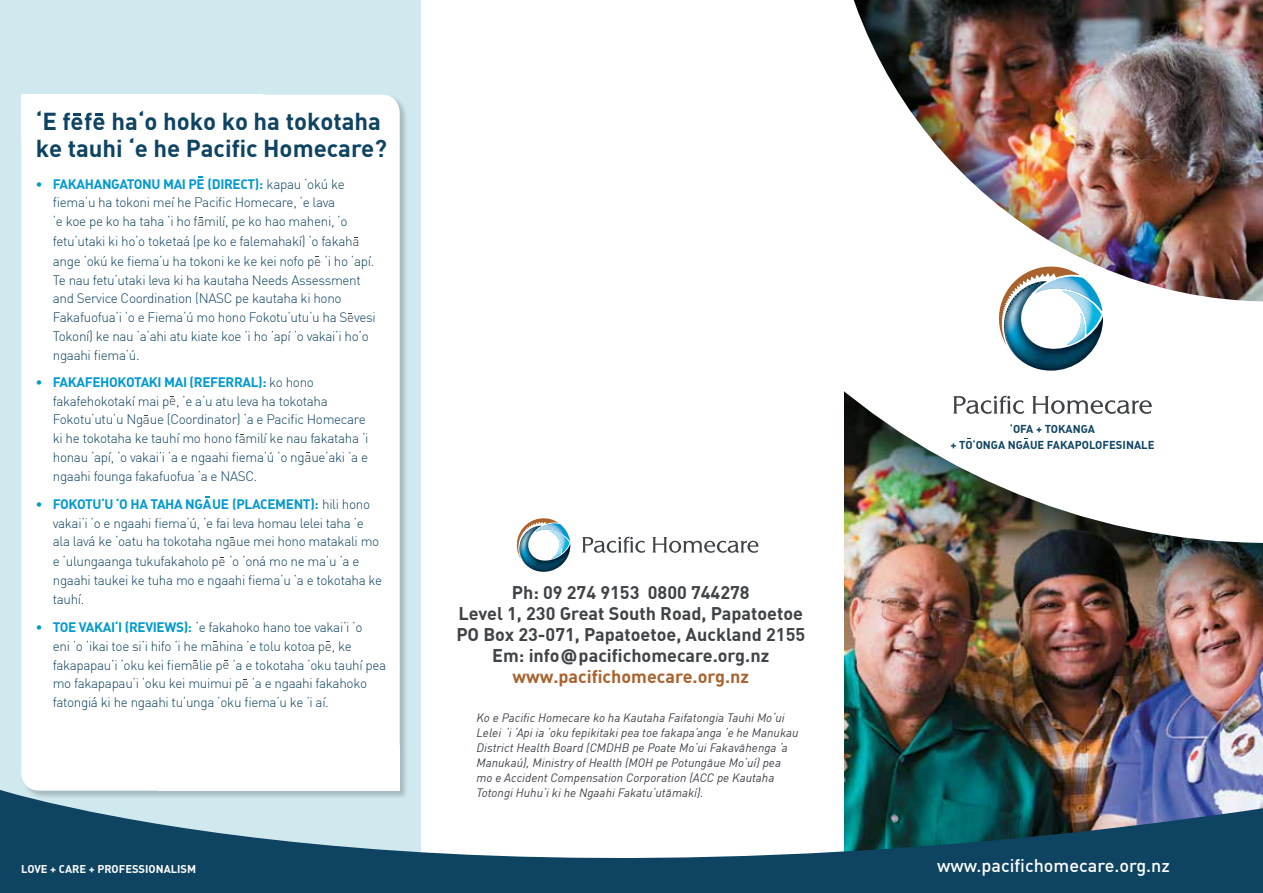
<style>
.page{position:relative;width:1263px;height:893px;background:#fff}
.page>*{position:absolute;margin:0;border:0;box-sizing:border-box;transform-origin:0 0}
.t1{font:700 24px/27px "DIN Unitec";color:#0e4362}
.t2{font:700 18px/21px "DIN Unitec";color:#3f4346;text-align:center}
.t3{font:700 18px "DIN Unitec";color:#aa622e}
.t4{font:500 18px "DIN Unitec";color:#fff}
.t5{font:300 13.5px/19px "DIN Unitec";letter-spacing:-.025em;color:#0e4362}
.t6{font:italic 12px/15px "DIN Unitec";color:#3f4346}
.t7{font:700 11.25px "DIN Unitec";letter-spacing:-.01em;color:#0e4362}
.t8{font:700 11.1px "DIN Unitec";color:#fff}
.s1{font-weight:700;color:#0099d1}
.s2{color:#3f4346}
</style>
<div class="page">
<img style="left:844px;top:543px;width:419px;height:243px">
<img style="left:619px;top:0;width:644px;height:543px">
<div style="left:0;top:0;width:421px;height:893px;background:#d0e9ef"></div>
<img style="left:526px;top:565px;width:36px;height:7px">
<svg style="left:516px;top:518px;width:54px;height:47px"></svg>
<img style="left:552px;top:542px;width:9px;height:17px">
<svg style="left:582px;top:537px;width:63px;height:16px"></svg>
<svg style="left:652px;top:537px;width:107px;height:16px"></svg>
<svg style="left:0;top:786px;width:1263px;height:107px;fill:#0e4362"></svg>
<div style="left:21px;top:95px;width:388px;height:704px;background:#000;opacity:.2"></div>
<div style="left:21px;top:95px;width:379px;height:696px;background:#fff;border-radius:18px"></div>
<div style="left:21px;top:95px;width:242px;height:45px;background:#fff"></div>
<div style="left:158px;top:745px;width:242px;height:46px;background:#fff"></div>
<svg style="left:74px;top:113px;width:7px;height:3px"></svg>
<svg style="left:96px;top:113px;width:7px;height:3px"></svg>
<svg style="left:997px;top:261px;width:105px;height:96px"></svg>
<img style="left:1067px;top:313px;width:18px;height:32px">
<svg style="left:953px;top:396px;width:71px;height:18px"></svg>
<svg style="left:1032px;top:396px;width:120px;height:18px"></svg>
<h1 class="t1" style="left:36px;top:107px;width:353px">‘E fefe ha‘o hoko ko ha tokotaha ke tauhi ‘e he Pacific Homecare?</h1>
<p class="t5" style="left:53px;top:174px;width:324px;text-indent:-17px"><span class="s1">• FAKAHANGATONU MAI PE (DIRECT):</span> kapau ‘okú ke fiema‘u ha tokoni meí he Pacific Homecare, ‘e lava<br>‘e koe pe ko ha taha ‘i ho f<span class="s2">a</span>milí, pe ko hao maheni, ‘o fetu‘utaki ki ho‘o toketaá (pe ko e falemahakí) ‘o fakah<span class="s2">a </span>ange ‘okú ke fiema‘u ha tokoni ke ke kei nofo p<span class="s2">e</span> ‘i ho ‘apí.<br>Te nau fetu‘utaki leva ki ha kautaha Needs Assessment and Service Coordination (NASC pe kautaha ki hono Fakafuofua‘i ‘o e Fiema‘ú mo hono Fokotu‘utu‘u ha S<span class="s2">e</span>vesi Tokoní) ke nau ‘a‘ahi atu kiate koe ‘i ho ‘apí ‘o vakai‘i ho‘o ngaahi fiema‘ú.</p>
<p class="t5" style="left:53px;top:372px;width:317px;text-indent:-17px"><span class="s1">• FAKAFEHOKOTAKI MAI (REFERRAL):</span> ko hono fakafehokotakí mai p<span class="s2">e</span>, ‘e a‘u atu leva ha tokotaha Fokotu‘utu‘u Ng<span class="s2">a</span>ue (Coordinator) ‘a e Pacific Homecare ki he tokotaha ke tauhí mo hono f<span class="s2">a</span>milí ke nau fakataha ‘i honau ‘apí, ‘o vakai‘i ‘a e ngaahi fiema‘ú ‘o ng<span class="s2">a</span>ue‘aki ‘a e ngaahi founga fakafuofua ‘a e NASC.</p>
<p class="t5" style="left:53px;top:494px;width:331px;text-indent:-17px"><span class="s1">• FOKOTU‘U ‘O HA TAHA NGAUE (PLACEMENT):</span> hili hono vakai‘i ‘o e ngaahi fiema‘ú, ‘e fai leva homau lelei taha ‘e ala lavá ke ‘oatu ha tokotaha ng<span class="s2">a</span>ue mei hono matakali mo e ‘ulungaanga tukufakaholo p<span class="s2">e</span> ‘o ‘oná mo ne ma‘u ‘a e ngaahi taukei ke tuha mo e ngaahi fiema‘u ‘a e tokotaha ke tauhí.</p>
<p class="t5" style="left:53px;top:618px;width:335px;text-indent:-17px"><span class="s1">• TOE VAKAI‘I (REVIEWS):</span> ‘e fakahoko hano toe vakai‘i ‘o<br>eni ‘o ‘ikai toe si‘i hifo ‘i he m<span class="s2">a</span>hina ‘e tolu kotoa p<span class="s2">e</span>, ke fakapapau‘i ‘oku kei fiem<span class="s2">a</span>lie p<span class="s2">e</span> ‘a e tokotaha ‘oku tauhí pea mo fakapapau‘i ‘oku kei muimui p<span class="s2">e</span> ‘a e ngaahi fakahoko fatongiá ki he ngaahi tu‘unga ‘oku fiema‘u ke ‘i aí.</p>
<h2 class="t2" style="left:456px;top:581px;width:350px">Ph: 09 274 9153 0800 744278<br>Level 1, 230 Great South Road, Papatoetoe PO Box 23-071, Papatoetoe, Auckland 2155<br>Em: info@pacifichomecare.org.nz</h2>
<h2 class="t3" style="left:512px;top:665px;width:238px">www.pacifichomecare.org.nz</h2>
<p class="t6" style="left:476px;top:710px;width:324px">Ko e Pacific Homecare ko ha Kautaha Faifatongia Tauhi Mo‘ui Lelei ‘i ‘Api ia ‘oku fepikitaki pea toe fakapa‘anga ‘e he Manukau District Health Board (CMDHB pe Poate Mo‘ui Fakavahenga ‘a Manukaú), Ministry of Health (MOH pe Potungaue Mo‘uí) pea mo e Accident Compensation Corporation (ACC pe Kautaha Totongi Huhu‘i ki he Ngaahi Fakatu‘utamakí).</p>
<p class="t7" style="left:1010px;top:422px;width:50px">‘Ofa + Tokanga</p>
<p class="t7" style="left:950px;top:437px;width:34px">+ To‘onga</p>
<p class="t7" style="left:1008px;top:437px;width:53px">NgAue Fakapolofesinale</p>
<p class="t8" style="left:21px;top:861px;width:176px">LOVE + CARE + PROFESSIONALISM</p>
<h2 class="t4" style="left:937px;top:854px;width:234px">www.pacifichomecare.org.nz</h2>
</div>
